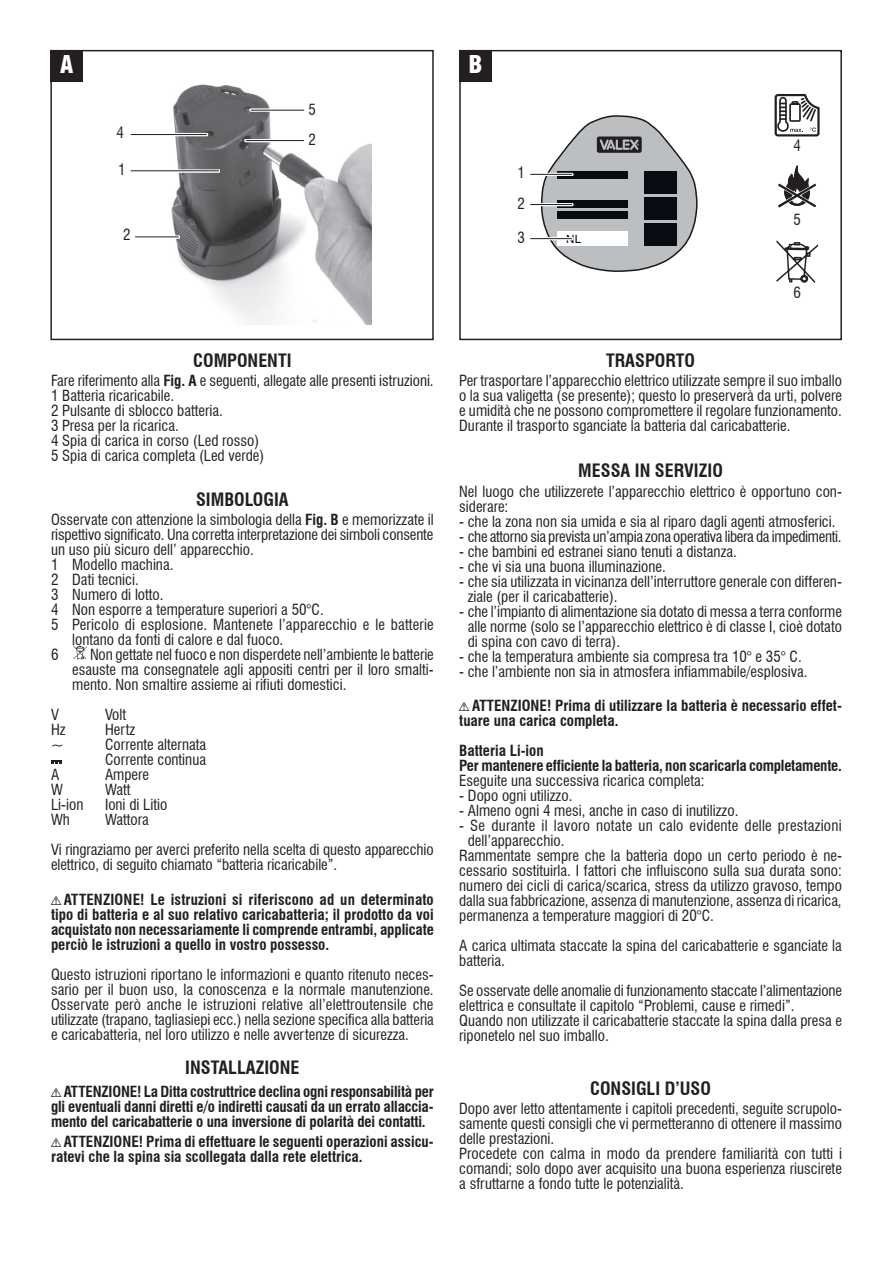
<style>
.page{position:relative;width:893px;height:1263px;background:#fff}
.page>*{position:absolute;margin:0;border:0;box-sizing:border-box;transform-origin:0 0}
.t1{font:900 condensed 24px "Swiss 721 BT";color:#fff}
.t2{font:700 condensed 18px "Swiss 721 BT";color:#231f20}
.t3{font:condensed 15px/15px "Swiss 721 BT";color:#231f20}
.t4{font:700 condensed 15px/15px "Swiss 721 BT";color:#231f20}
.t5{font:condensed 15px "Swiss 721 BT";letter-spacing:-.02em;color:#231f20}
.t6{font:11.4px "Switzerland Plain";color:#0a0c14}
.s1{font-weight:700}
.s2{font-family:"SERGIO";font-weight:400;font-stretch:normal}
</style>
<div class="page">
<svg style="left:73px;top:645px;width:14px;height:14px"></svg>
<svg style="left:51px;top:760px;width:10px;height:4px"></svg>
<svg style="left:50px;top:49px;width:384px;height:292px"></svg>
<div style="left:50px;top:50px;width:384px;height:290px;border:2px solid #231f20"></div>
<div style="left:50px;top:50px;width:33px;height:31px;background:#231f20"></div>
<div style="left:459px;top:50px;width:383px;height:290px;border:2px solid #231f20"></div>
<div style="left:459px;top:50px;width:33px;height:31px;background:#231f20"></div>
<svg style="left:129px;top:169px;width:91px;height:4px"></svg>
<hr style="left:131px;top:170px;width:88px;height:1px;background:#231f20">
<hr style="left:129px;top:133px;width:79px;height:3px;background:#fff">
<hr style="left:131px;top:134px;width:76px;height:1px;background:#231f20">
<svg style="left:134px;top:235px;width:46px;height:4px"></svg>
<hr style="left:135px;top:236px;width:44px;height:1px;background:#231f20">
<hr style="left:244px;top:139px;width:61px;height:3px;background:#fff">
<hr style="left:246px;top:140px;width:58px;height:1px;background:#231f20">
<svg style="left:249px;top:108px;width:56px;height:4px"></svg>
<hr style="left:251px;top:110px;width:53px;height:1px;background:#231f20">
<svg style="left:775px;top:94px;width:45px;height:42px"></svg>
<svg style="left:778px;top:166px;width:39px;height:42px"></svg>
<svg style="left:776px;top:240px;width:42px;height:43px"></svg>
<hr style="left:530px;top:204px;width:42px;height:1px;background:#231f20">
<hr style="left:530px;top:174px;width:42px;height:1px;background:#231f20">
<hr style="left:530px;top:238px;width:42px;height:1px;background:#231f20">
<svg style="left:541px;top:115px;width:157px;height:157px"></svg>
<h1 class="t1" style="left:60px;top:50px;width:15px">A</h1>
<h1 class="t1" style="left:469px;top:50px;width:15px">B</h1>
<p class="t3" style="left:116px;top:125px;width:9px">4</p>
<p class="t3" style="left:118px;top:162px;width:9px">1</p>
<p class="t3" style="left:123px;top:227px;width:9px">2</p>
<p class="t3" style="left:309px;top:102px;width:9px">5</p>
<p class="t3" style="left:309px;top:132px;width:9px">2</p>
<p class="t2" style="left:193px;top:349px;width:100px">COMPONENTI</p>
<p class="t3" style="left:51px;top:373px;width:384px">Fare riferimento alla <span class="s1">Fig. A</span> e seguenti, allegate alle presenti istruzioni.<br>1 Batteria ricaricabile.<br>2 Pulsante di sblocco batteria.<br>3 Presa per la ricarica.<br>4 Spia di carica in corso (Led rosso)<br>5 Spia di carica completa (Led verde)</p>
<p class="t2" style="left:196px;top:489px;width:94px">SIMBOLOGIA</p>
<p class="t3" style="left:51px;top:512px;width:384px">Osservate con attenzione la simbologia della <span class="s1">Fig. B</span> e memorizzate il</p>
<p class="t3" style="left:51px;top:527px;width:384px">rispettivo significato. Una corretta interpretazione dei simboli consente</p>
<p class="t3" style="left:51px;top:542px;width:204px">un uso più sicuro dell’ apparecchio.</p>
<p class="t3" style="left:51px;top:557px;width:124px">1 Modello machina.</p>
<p class="t3" style="left:51px;top:572px;width:89px">2 Dati tecnici.</p>
<p class="t3" style="left:51px;top:587px;width:114px">3 Numero di lotto.</p>
<p class="t3" style="left:51px;top:602px;width:274px">4 Non esporre a temperature superiori a 50°C.</p>
<p class="t3" style="left:51px;top:617px;width:384px">5 Pericolo di esplosione. Mantenete l’apparecchio e le batterie</p>
<p class="t3" style="left:72px;top:632px;width:213px">lontano da fonti di calore e dal fuoco.</p>
<p class="t3" style="left:51px;top:647px;width:9px">6</p>
<p class="t3" style="left:72px;top:647px;width:363px;text-align:justify;text-indent:18px">Non gettate nel fuoco e non disperdete nell’ambiente le batterie esauste ma consegnatele agli appositi centri per il loro smalti&shy;mento. Non smaltire assieme ai rifiuti domestici.</p>
<p class="t3" style="left:51px;top:707px;width:9px">V</p>
<p class="t3" style="left:105px;top:707px;width:23px">Volt</p>
<p class="t3" style="left:51px;top:722px;width:16px">Hz</p>
<p class="t3" style="left:105px;top:722px;width:32px">Hertz</p>
<p class="t3" style="left:51px;top:737px;width:14px">~</p>
<p class="t3" style="left:105px;top:737px;width:103px">Corrente alternata<br>Corrente continua</p>
<p class="t3" style="left:51px;top:767px;width:10px">A</p>
<p class="t3" style="left:105px;top:767px;width:46px">Ampere</p>
<p class="t3" style="left:51px;top:782px;width:13px">W</p>
<p class="t3" style="left:105px;top:782px;width:27px">Watt</p>
<p class="t3" style="left:51px;top:797px;width:34px">Li-ion</p>
<p class="t3" style="left:105px;top:797px;width:64px">Ioni di Litio</p>
<p class="t3" style="left:51px;top:812px;width:20px">Wh</p>
<p class="t3" style="left:51px;top:805px;width:384px;line-height:30px;text-indent:54px">Wattora<br>Vi ringraziamo per averci preferito nella scelta di questo apparecchio</p>
<p class="t3" style="left:51px;top:857px;width:288px">elettrico, di seguito chiamato “batteria ricaricabile”.</p>
<p class="t4" style="left:51px;top:891px;width:384px;text-align:justify"><span class="s2">!</span>ATTENZIONE! Le istruzioni si riferiscono ad un determinato tipo di batteria e al suo relativo caricabatteria; il prodotto da voi acquistato non necessariamente li comprende entrambi, applicate perciò le istruzioni a quello in vostro possesso.</p>
<p class="t3" style="left:51px;top:966px;width:384px;text-align:justify">Questo istruzioni riportano le informazioni e quanto ritenuto neces&shy;sario per il buon uso, la conoscenza e la normale manutenzione.<br>Osservate però anche le istruzioni relative all’elettroutensile che utilizzate (trapano, tagliasiepi ecc.) nella sezione specifica alla batteria e caricabatteria, nel loro utilizzo e nelle avvertenze di sicurezza.</p>
<p class="t2" style="left:185px;top:1056px;width:116px">INSTALLAZIONE</p>
<p class="t4" style="left:51px;top:1084px;width:384px;text-align:justify"><span class="s2">!</span>ATTENZIONE! La Ditta costruttrice declina ogni responsabilità per gli eventuali danni diretti e/o indiretti causati da un errato allaccia&shy;mento del caricabatterie o una inversione di polarità dei contatti.</p>
<p class="t4" style="left:51px;top:1134px;width:384px"><span class="s2">!</span>ATTENZIONE! Prima di effettuare le seguenti operazioni assicu&shy;ratevi che la spina sia scollegata dalla rete elettrica.</p>
<p class="t3" style="left:517px;top:165px;width:9px">1</p>
<p class="t3" style="left:517px;top:196px;width:9px">2</p>
<p class="t3" style="left:517px;top:230px;width:9px">3</p>
<p class="t6" style="left:566px;top:232px;width:16px">NL</p>
<p class="t3" style="left:793px;top:138px;width:9px">4</p>
<p class="t3" style="left:793px;top:212px;width:9px">5</p>
<p class="t3" style="left:793px;top:285px;width:9px">6</p>
<p class="t2" style="left:606px;top:349px;width:90px">TRASPORTO</p>
<p class="t3" style="left:459px;top:373px;width:384px;text-align:justify">Per trasportare l’apparecchio elettrico utilizzate sempre il suo imballo o la sua valigetta (se presente); questo lo preserverà da urti, polvere e umidità che ne possono compromettere il regolare funzionamento.<br>Durante il trasporto sganciate la batteria dal caricabatterie.</p>
<p class="t2" style="left:578px;top:460px;width:146px">MESSA IN SERVIZIO</p>
<p class="t3" style="left:459px;top:484px;width:384px">Nel luogo che utilizzerete l’apparecchio elettrico è opportuno con&shy;siderare:</p>
<p class="t3" style="left:459px;top:514px;width:378px">- che la zona non sia umida e sia al riparo dagli agenti atmosferici.</p>
<p class="t5" style="left:459px;top:527px;width:384px">- che attorno sia prevista un’ampia zona operativa libera da impedimenti.</p>
<p class="t3" style="left:459px;top:544px;width:279px">- che bambini ed estranei siano tenuti a distanza.</p>
<p class="t3" style="left:459px;top:559px;width:208px">- che vi sia una buona illuminazione.</p>
<p class="t3" style="left:468px;top:574px;width:376px;text-indent:-8px">- che sia utilizzata in vicinanza dell’interruttore generale con differen&shy;ziale (per il caricabatterie).</p>
<p class="t3" style="left:468px;top:604px;width:376px;text-align:justify;text-indent:-8px">- che l’impianto di alimentazione sia dotato di messa a terra conforme alle norme (solo se l’apparecchio elettrico è di classe I, cioè dotato di spina con cavo di terra).</p>
<p class="t3" style="left:459px;top:649px;width:344px">- che la temperatura ambiente sia compresa tra 10° e 35° C.</p>
<p class="t3" style="left:459px;top:664px;width:350px">- che l’ambiente non sia in atmosfera infiammabile/esplosiva.</p>
<p class="t4" style="left:459px;top:698px;width:384px"><span class="s2">!</span>ATTENZIONE! Prima di utilizzare la batteria è necessario effet&shy;tuare una carica completa.</p>
<p class="t4" style="left:459px;top:743px;width:384px">Batteria Li-ion<br>Per mantenere efficiente la batteria, non scaricarla completamente.</p>
<p class="t3" style="left:459px;top:773px;width:247px">Eseguite una successiva ricarica completa:</p>
<p class="t3" style="left:459px;top:788px;width:115px">- Dopo ogni utilizzo.</p>
<p class="t3" style="left:459px;top:803px;width:281px">- Almeno ogni 4 mesi, anche in caso di inutilizzo.</p>
<p class="t3" style="left:459px;top:818px;width:384px">- Se durante il lavoro notate un calo evidente delle prestazioni</p>
<p class="t3" style="left:468px;top:833px;width:98px">dell’apparecchio.</p>
<p class="t3" style="left:459px;top:848px;width:384px">Rammentate sempre che la batteria dopo un certo periodo è ne-</p>
<p class="t3" style="left:459px;top:863px;width:384px">cessario sostituirla. I fattori che influiscono sulla sua durata sono:</p>
<p class="t3" style="left:459px;top:878px;width:384px">numero dei cicli di carica/scarica, stress da utilizzo gravoso, tempo</p>
<p class="t3" style="left:459px;top:893px;width:384px">dalla sua fabbricazione, assenza di manutenzione, assenza di ricarica,</p>
<p class="t3" style="left:459px;top:908px;width:256px">permanenza a temperature maggiori di 20°C.</p>
<p class="t3" style="left:459px;top:938px;width:384px">A carica ultimata staccate la spina del caricabatterie e sganciate la batteria.</p>
<p class="t3" style="left:459px;top:983px;width:384px">Se osservate delle anomalie di funzionamento staccate l’alimentazione elettrica e consultate il capitolo “Problemi, cause e rimedi”.<br>Quando non utilizzate il caricabatterie staccate la spina dalla presa e riponetelo nel suo imballo.</p>
<p class="t2" style="left:590px;top:1077px;width:122px">CONSIGLI D’USO</p>
<p class="t3" style="left:459px;top:1101px;width:384px">Dopo aver letto attentamente i capitoli precedenti, seguite scrupolo&shy;samente questi consigli che vi permetteranno di ottenere il massimo delle prestazioni.<br>Procedete con calma in modo da prendere familiarità con tutti i comandi; solo dopo aver acquisito una buona esperienza riuscirete a sfruttarne a fondo tutte le potenzialità.</p>
</div>
